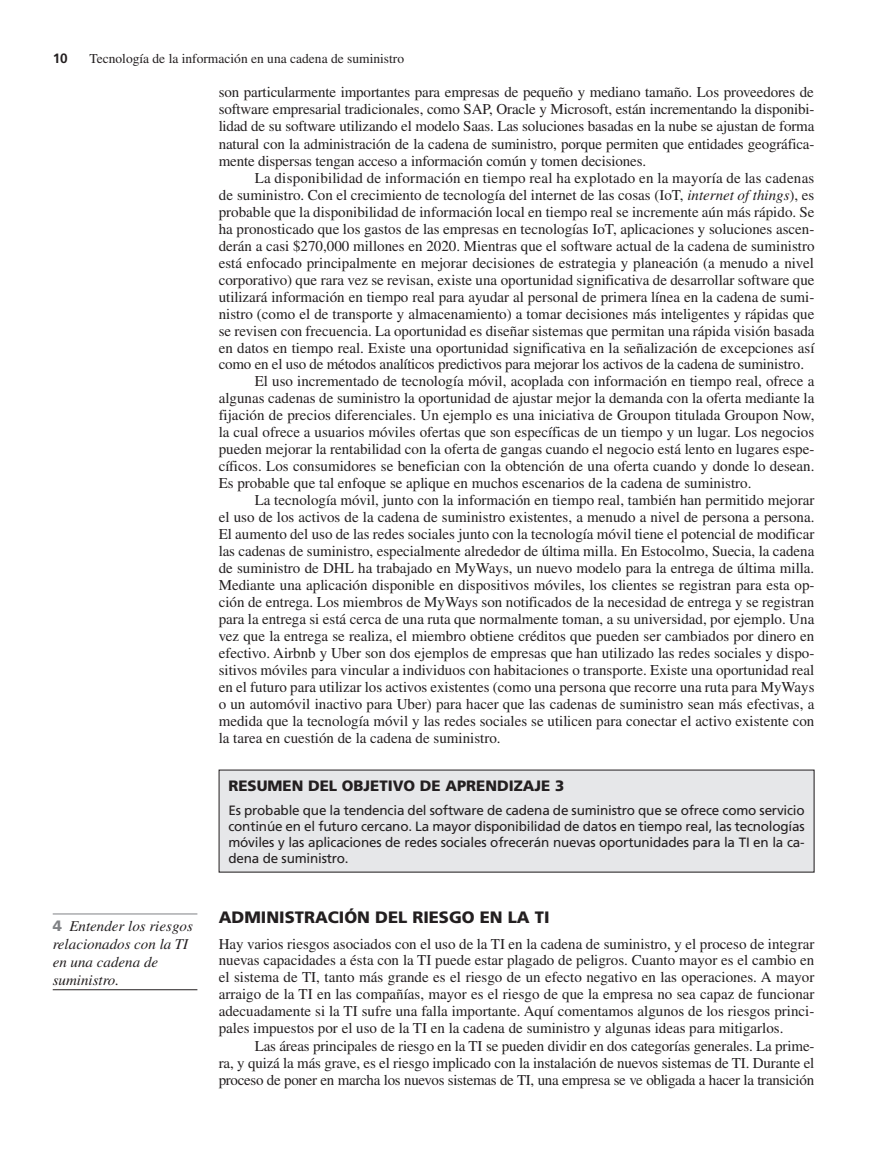
<style>
.page{position:relative;width:894px;height:1150px;background:#fff}
.page>*{position:absolute;margin:0;border:0;box-sizing:border-box;transform-origin:0 0}
.t1{font:900 16.5px "Frutiger LT Com";color:#231f20}
.t2{font:15px/17px "Times LT Pro";color:#231f20;text-align:justify}
.t3{font:italic 15px/18px "Times LT Pro";color:#231f20}
.t4{font:900 15px "Frutiger LT Com";color:#231f20}
.t5{font:13.5px/15.8px "Frutiger LT Com";letter-spacing:-.015em;color:#231f20;text-align:justify}
.t6{font:13.5px "Times LT Pro";color:#231f20}
.t7{font:700 13.5px "Frutiger LT Com";color:#231f20}
.s1{font-style:italic}
.s2{font-family:"Frutiger LT Com";font-weight:900;font-style:normal;color:#808285}
</style>
<div class="page">
<hr style="left:53px;top:913px;width:144px;height:1px;background:#808285">
<hr style="left:53px;top:989px;width:144px;height:1px;background:#231f20">
<div style="left:219px;top:770px;width:594px;height:102px;background:#e6e7e9"></div>
<p class="t7" style="left:53px;top:50px;width:17px">10</p>
<p class="t6" style="left:89px;top:50px;width:316px">Tecnología de la información en una cadena de suministro</p>
<p class="t2" style="left:219px;top:83px;width:597px">son particularmente importantes para empresas de pequeño y mediano tamaño. Los proveedores de software empresarial tradicionales, como SAP, Oracle y Microsoft, están incrementando la disponibi&shy;lidad de su software utilizando el modelo Saas. Las soluciones basadas en la nube se ajustan de forma natural con la administración de la cadena de suministro, porque permiten que entidades geográfica&shy;mente dispersas tengan acceso a información común y tomen decisiones.</p>
<p class="t2" style="left:255px;top:169px;width:561px">La disponibilidad de información en tiempo real ha explotado en la mayoría de las cadenas</p>
<p class="t2" style="left:219px;top:186px;width:597px">de suministro. Con el crecimiento de tecnología del internet de las cosas (IoT, <span class="s1">internet of things</span>), es</p>
<p class="t2" style="left:219px;top:203px;width:597px">probable que la disponibilidad de información local en tiempo real se incremente aún más rápido. Se</p>
<p class="t2" style="left:219px;top:220px;width:597px">ha pronosticado que los gastos de las empresas en tecnologías IoT, aplicaciones y soluciones ascen-</p>
<p class="t2" style="left:219px;top:237px;width:597px">derán a casi $270,000 millones en 2020. Mientras que el software actual de la cadena de suministro</p>
<p class="t2" style="left:219px;top:254px;width:596px">está enfocado principalmente en mejorar decisiones de estrategia y planeación (a menudo a nivel</p>
<p class="t2" style="left:219px;top:271px;width:597px">corporativo) que rara vez se revisan, existe una oportunidad significativa de desarrollar software que</p>
<p class="t2" style="left:219px;top:288px;width:597px">utilizará información en tiempo real para ayudar al personal de primera línea en la cadena de sumi-</p>
<p class="t2" style="left:219px;top:305px;width:597px">nistro (como el de transporte y almacenamiento) a tomar decisiones más inteligentes y rápidas que</p>
<p class="t2" style="left:219px;top:322px;width:597px">se revisen con frecuencia. La oportunidad es diseñar sistemas que permitan una rápida visión basada</p>
<p class="t2" style="left:219px;top:339px;width:597px">en datos en tiempo real. Existe una oportunidad significativa en la señalización de excepciones así</p>
<p class="t2" style="left:219px;top:356px;width:587px">como en el uso de métodos analíticos predictivos para mejorar los activos de la cadena de suministro.</p>
<p class="t2" style="left:255px;top:373px;width:561px">El uso incrementado de tecnología móvil, acoplada con información en tiempo real, ofrece a</p>
<p class="t2" style="left:219px;top:390px;width:597px">algunas cadenas de suministro la oportunidad de ajustar mejor la demanda con la oferta mediante la</p>
<p class="t2" style="left:219px;top:407px;width:597px">fijación de precios diferenciales. Un ejemplo es una iniciativa de Groupon titulada Groupon Now,</p>
<p class="t2" style="left:219px;top:423px;width:597px">la cual ofrece a usuarios móviles ofertas que son específicas de un tiempo y un lugar. Los negocios</p>
<p class="t2" style="left:219px;top:440px;width:597px">pueden mejorar la rentabilidad con la oferta de gangas cuando el negocio está lento en lugares espe-</p>
<p class="t2" style="left:219px;top:457px;width:597px">cíficos. Los consumidores se benefician con la obtención de una oferta cuando y donde lo desean.</p>
<p class="t2" style="left:219px;top:474px;width:534px">Es probable que tal enfoque se aplique en muchos escenarios de la cadena de suministro.</p>
<p class="t2" style="left:255px;top:491px;width:561px">La tecnología móvil, junto con la información en tiempo real, también han permitido mejorar</p>
<p class="t2" style="left:219px;top:508px;width:597px">el uso de los activos de la cadena de suministro existentes, a menudo a nivel de persona a persona.</p>
<p class="t2" style="left:219px;top:525px;width:597px">El aumento del uso de las redes sociales junto con la tecnología móvil tiene el potencial de modificar</p>
<p class="t2" style="left:219px;top:542px;width:597px">las cadenas de suministro, especialmente alrededor de última milla. En Estocolmo, Suecia, la cadena</p>
<p class="t2" style="left:219px;top:559px;width:597px">de suministro de DHL ha trabajado en MyWays, un nuevo modelo para la entrega de última milla.</p>
<p class="t2" style="left:219px;top:576px;width:597px">Mediante una aplicación disponible en dispositivos móviles, los clientes se registran para esta op-</p>
<p class="t2" style="left:219px;top:593px;width:597px">ción de entrega. Los miembros de MyWays son notificados de la necesidad de entrega y se registran</p>
<p class="t2" style="left:219px;top:610px;width:597px">para la entrega si está cerca de una ruta que normalmente toman, a su universidad, por ejemplo. Una</p>
<p class="t2" style="left:219px;top:627px;width:597px">vez que la entrega se realiza, el miembro obtiene créditos que pueden ser cambiados por dinero en</p>
<p class="t2" style="left:219px;top:644px;width:597px">efectivo. Airbnb y Uber son dos ejemplos de empresas que han utilizado las redes sociales y dispo-</p>
<p class="t2" style="left:219px;top:661px;width:597px">sitivos móviles para vincular a individuos con habitaciones o transporte. Existe una oportunidad real</p>
<p class="t2" style="left:219px;top:678px;width:597px">en el futuro para utilizar los activos existentes (como una persona que recorre una ruta para MyWays</p>
<p class="t2" style="left:219px;top:695px;width:597px">o un automóvil inactivo para Uber) para hacer que las cadenas de suministro sean más efectivas, a</p>
<p class="t2" style="left:219px;top:712px;width:597px">medida que la tecnología móvil y las redes sociales se utilicen para conectar el activo existente con</p>
<p class="t2" style="left:219px;top:729px;width:283px">la tarea en cuestión de la cadena de suministro.</p>
<p class="t3" style="left:53px;top:916px;width:142px"><span class="s2">4</span> Entender los riesgos relacionados con la TI en una cadena de suministro.</p>
<p class="t4" style="left:228px;top:776px;width:337px">RESUMEN DEL OBJETIVO DE APRENDIZAJE 3</p>
<p class="t5" style="left:228px;top:802px;width:577px">Es probable que la tendencia del software de cadena de suministro que se ofrece como servicio continúe en el futuro cercano. La mayor disponibilidad de datos en tiempo real, las tecnologías móviles y las aplicaciones de redes sociales ofrecerán nuevas oportunidades para la TI en la ca&shy;dena de suministro.</p>
<p class="t1" style="left:219px;top:906px;width:332px">ADMINISTRACIÓN DEL RIESGO EN LA TI</p>
<p class="t2" style="left:219px;top:934px;width:597px">Hay varios riesgos asociados con el uso de la TI en la cadena de suministro, y el proceso de integrar nuevas capacidades a ésta con la TI puede estar plagado de peligros. Cuanto mayor es el cambio en el sistema de TI, tanto más grande es el riesgo de un efecto negativo en las operaciones. A mayor arraigo de la TI en las compañías, mayor es el riesgo de que la empresa no sea capaz de funcionar adecuadamente si la TI sufre una falla importante. Aquí comentamos algunos de los riesgos princi&shy;pales impuestos por el uso de la TI en la cadena de suministro y algunas ideas para mitigarlos.</p>
<p class="t2" style="left:219px;top:1036px;width:597px;line-height:17.4px;text-indent:36px">Las áreas principales de riesgo en la TI se pueden dividir en dos categorías generales. La prime&shy;ra, y quizá la más grave, es el riesgo implicado con la instalación de nuevos sistemas de TI. Durante el proceso de poner en marcha los nuevos sistemas de TI, una empresa se ve obligada a hacer la transición</p>
</div>
